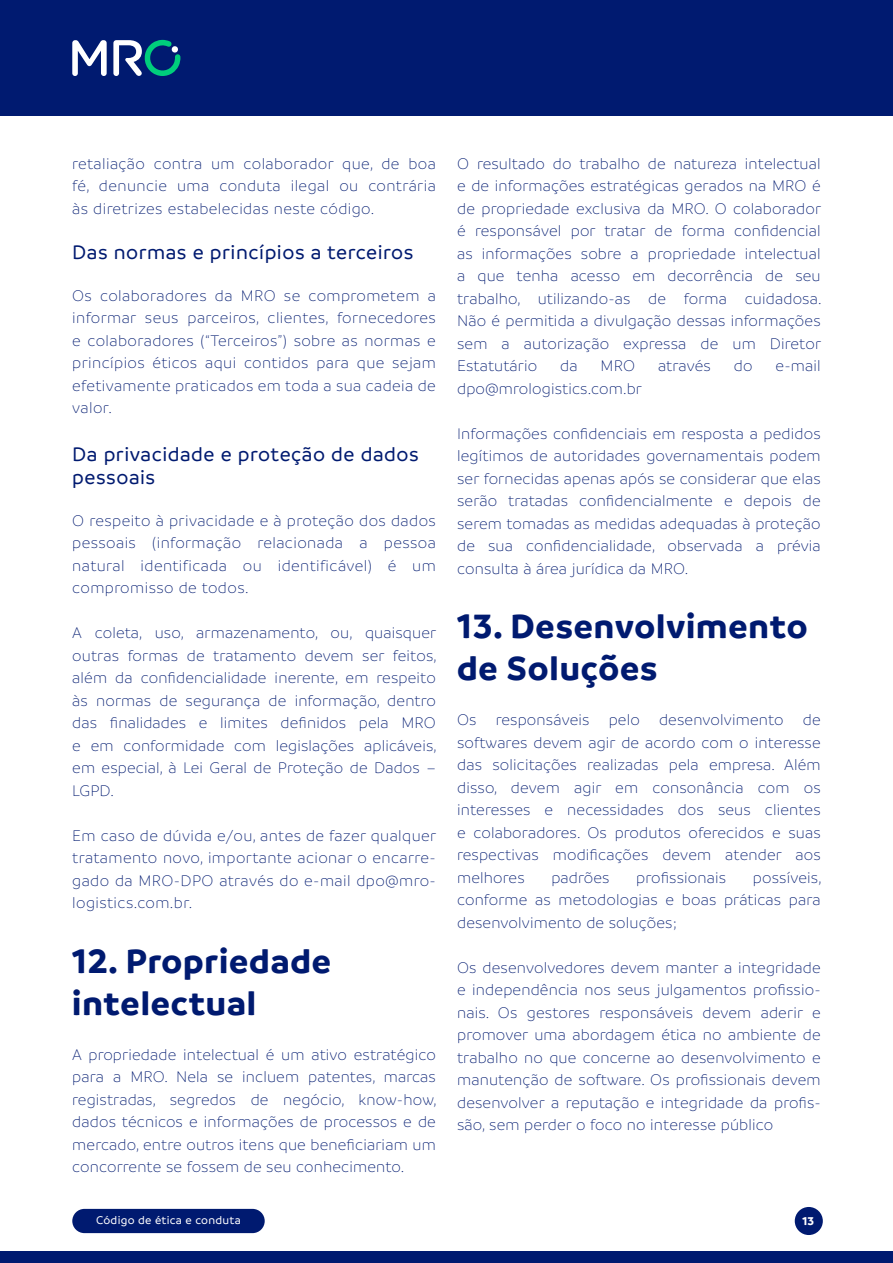
<style>
.page{position:relative;width:893px;height:1263px;background:#fff}
.page>*{position:absolute;margin:0;border:0;box-sizing:border-box;transform-origin:0 0}
.t1{font:700 36px/42px "Branding";letter-spacing:.025em;color:#001a70}
.t2{font:500 21px/22.5px "Branding";letter-spacing:.025em;color:#001a70}
.t3{font:300 16.5px/22.5px "Branding";letter-spacing:.01em;color:#001a70;text-align:justify}
.t4{font:500 12px "Branding";letter-spacing:.025em;color:#fff}
.t5{font:700 12px "Branding";color:#fff}
</style>
<div class="page">
<div style="left:795px;top:1207px;width:28px;height:28px;background:#001a70;border-radius:50%"></div>
<div style="left:0;top:0;width:893px;height:116px;background:#001a70"></div>
<svg style="left:72px;top:40px;width:35px;height:36px"></svg>
<svg style="left:113px;top:40px;width:68px;height:36px"></svg>
<div style="left:72px;top:1209px;width:193px;height:24px;background:#001a70;border-radius:12px"></div>
<div style="left:0;top:1251px;width:893px;height:12px;background:#001a70"></div>
<p class="t3" style="left:72px;top:152px;width:365px">retaliação contra um colaborador que, de boa fé, denuncie uma conduta ilegal ou contrária às diretrizes estabelecidas neste código.</p>
<p class="t2" style="left:72px;top:241px;width:343px">Das normas e princípios a terceiros</p>
<p class="t3" style="left:72px;top:284px;width:365px">Os colaboradores da MRO se comprometem a informar seus parceiros, clientes, fornecedores e colaboradores (“Terceiros”) sobre as normas e princípios éticos aqui contidos para que sejam efetivamente praticados em toda a sua cadeia de valor.</p>
<p class="t2" style="left:72px;top:443px;width:348px">Da privacidade e proteção de dados pessoais</p>
<p class="t3" style="left:72px;top:509px;width:365px">O respeito à privacidade e à proteção dos dados pessoais (informação relacionada a pessoa natural identificada ou identificável) é um compromisso de todos.</p>
<p class="t3" style="left:72px;top:622px;width:366px">A coleta, uso, armazenamento, ou, quaisquer outras formas de tratamento devem ser feitos, além da confidencialidade inerente, em respeito às normas de segurança de informação, dentro das finalidades e limites definidos pela MRO e em conformidade com legislações aplicáveis, em especial, à Lei Geral de Proteção de Dados – LGPD.</p>
<p class="t3" style="left:72px;top:824px;width:365px">Em caso de dúvida e/ou, antes de fazer qualquer tratamento novo, importante acionar o encarre&shy;gado da MRO-DPO através do e-mail dpo@mro&shy;logistics.com.br.</p>
<h1 class="t1" style="left:72px;top:940px;width:260px">12. Propriedade intelectual</h1>
<p class="t3" style="left:72px;top:1043px;width:366px">A propriedade intelectual é um ativo estratégico para a MRO. Nela se incluem patentes, marcas registradas, segredos de negócio, know-how, dados técnicos e informações de processos e de mercado, entre outros itens que beneficiariam um concorrente se fossem de seu conhecimento.</p>
<p class="t3" style="left:457px;top:152px;width:366px">O resultado do trabalho de natureza intelectual e de informações estratégicas gerados na MRO é de propriedade exclusiva da MRO. O colaborador é responsável por tratar de forma confidencial as informações sobre a propriedade intelectual a que tenha acesso em decorrência de seu trabalho, utilizando-as de forma cuidadosa.<br>Não é permitida a divulgação dessas informações sem a autorização expressa de um Diretor Estatutário</p>
<p class="t3" style="left:560px;top:355px;width:19px">da</p>
<p class="t3" style="left:601px;top:355px;width:36px">MRO</p>
<p class="t3" style="left:658px;top:355px;width:54px">através</p>
<p class="t3" style="left:734px;top:355px;width:20px">do</p>
<p class="t3" style="left:775px;top:355px;width:47px">e-mail</p>
<p class="t3" style="left:457px;top:377px;width:186px">dpo@mrologistics.com.br</p>
<p class="t3" style="left:457px;top:422px;width:365px">Informações confidenciais em resposta a pedidos legítimos de autoridades governamentais podem ser fornecidas apenas após se considerar que elas serão tratadas confidencialmente e depois de serem tomadas as medidas adequadas à proteção de sua confidencialidade, observada a prévia consulta à área jurídica da MRO.</p>
<h1 class="t1" style="left:457px;top:605px;width:352px">13. Desenvolvimento de Soluções</h1>
<p class="t3" style="left:457px;top:709px;width:365px">Os responsáveis pelo desenvolvimento de softwares devem agir de acordo com o interesse das solicitações realizadas pela empresa. Além disso, devem agir em consonância com os interesses e necessidades dos seus clientes e colaboradores. Os produtos oferecidos e suas respectivas modificações devem atender aos melhores</p>
<p class="t3" style="left:457px;top:866px;width:366px;text-indent:296px">possíveis, conforme as metodologias e boas práticas para desenvolvimento de soluções;</p>
<p class="t3" style="left:457px;top:956px;width:365px">Os desenvolvedores devem manter a integridade e independência nos seus julgamentos profissio&shy;nais. Os gestores responsáveis devem aderir e promover uma abordagem ética no ambiente de trabalho no que concerne ao desenvolvimento e manutenção de software. Os profissionais devem desenvolver a reputação e integridade da profis&shy;são, sem perder o foco no interesse público</p>
<p class="t3" style="left:551px;top:866px;width:60px">padrões</p>
<p class="t3" style="left:636px;top:866px;width:91px">profissionais</p>
<p class="t4" style="left:96px;top:1214px;width:146px">Código de ética e conduta</p>
<p class="t5" style="left:802px;top:1214px;width:13px">13</p>
</div>
